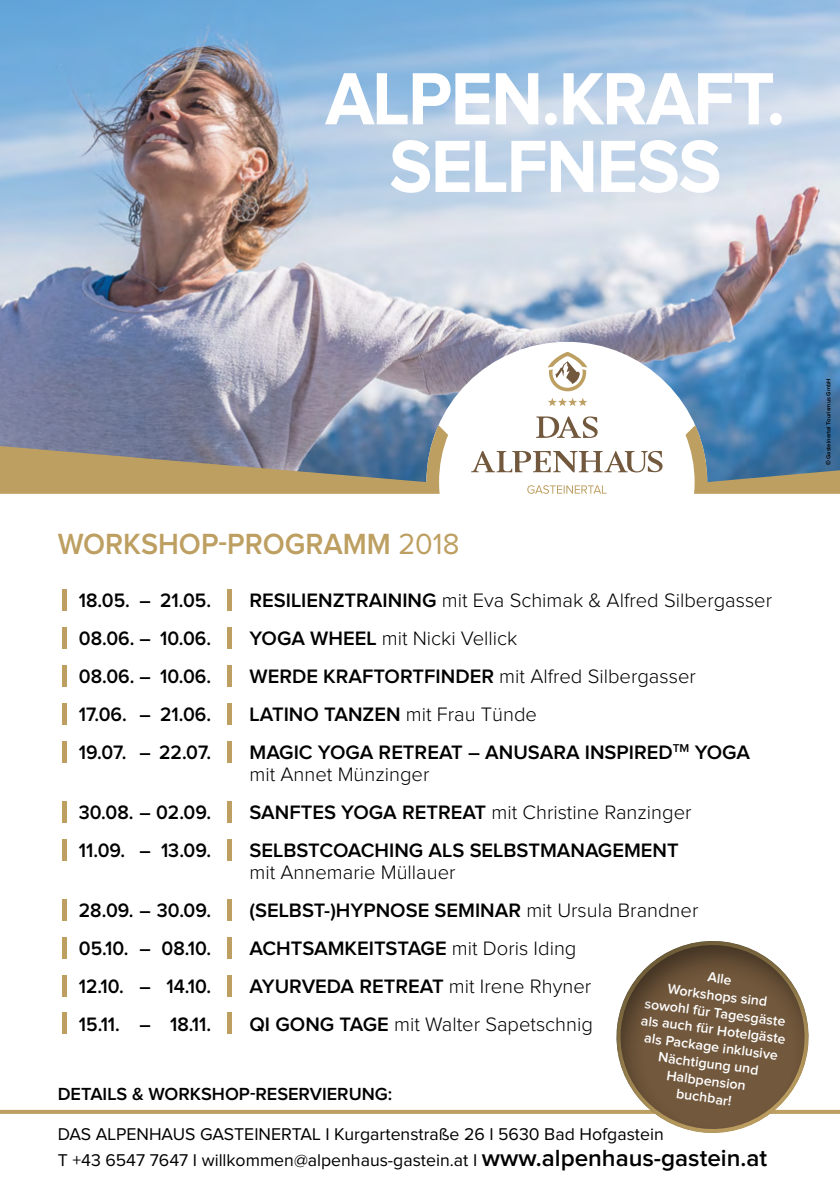
<style>
.page{position:relative;width:840px;height:1191px;background:#fff}
.page>*{position:absolute;margin:0;border:0;box-sizing:border-box;transform-origin:0 0}
.t1{font:600 73.6px/67.6px "Proxima Nova";color:#fff;text-align:center;scale:.95 1}
.t2{font:600 30.2px "Proxima Nova";color:#bd9f61;scale:.95 1}
.t3{font:600 20.2px/38px "Proxima Nova";color:#000;scale:.95 1}
.t4{font:600 18.2px "Proxima Nova";color:#000}
.t5{font:17.6px/25.2px "Proxima Nova";color:#000}
.t6{font:600 14.2px/17.2px "Proxima Nova";color:#fff;text-align:center}
.t7{font:600 6px "Proxima Nova";color:#000}
.s1{font-weight:400}
.s2{font-size:30.2px;color:#bd9f61}
.s3{font-weight:300}
.s4{font-weight:600;font-size:24.2px}
.s5{font-family:"Impact";font-weight:400}
</style>
<div class="page">
<img style="left:0;top:0;width:839px;height:385px">
<div style="left:426px;top:342px;width:280px;height:280px;background:#fff;border-radius:50%"></div>
<svg style="left:323px;top:72px;width:216px;height:54px;background:#b5d0e8"></svg>
<div style="left:544px;top:113px;width:12px;height:12px;border:2px solid #fff;border-radius:50%"></div>
<svg style="left:562px;top:72px;width:211px;height:54px"></svg>
<div style="left:769px;top:113px;width:12px;height:12px;border:2px solid #fff;border-radius:50%"></div>
<svg style="left:389px;top:139px;width:205px;height:55px"></svg>
<svg style="left:600px;top:139px;width:119px;height:55px"></svg>
<svg style="left:0;top:385px;width:839px;height:109px"></svg>
<svg style="left:547px;top:398px;width:40px;height:8px"></svg>
<svg style="left:547px;top:352px;width:40px;height:39px"></svg>
<svg style="left:471px;top:416px;width:191px;height:56px"></svg>
<svg style="left:527px;top:485px;width:79px;height:9px"></svg>
<div style="left:0;top:1109px;width:839px;height:5px;background:#bd9f61"></div>
<svg style="left:596px;top:941px;width:224px;height:192px;fill:#72583c"></svg>
<h1 class="t1" style="left:326px;top:68px;width:483px">ALPEN.KRAFT.<br>SELFNESS</h1>
<h2 class="t2" style="left:58px;top:530px;width:424px">WORKSHOP-PROGRAMM <span class="s1">2018</span></h2>
<p class="t3" style="left:58px;top:582px;width:753px"><span class="s2">|</span> 18.05. – 21.05. <span class="s2">|</span> RESILIENZTRAINING <span class="s3">mit Eva Schimak &amp; Alfred Silbergasser </span><span class="s2">|</span> 08.06. – 10.06. <span class="s2">|</span> YOGA WHEEL <span class="s3">mit Nicki Vellick<br></span><span class="s2">|</span> 08.06. – 10.06. <span class="s2">|</span> WERDE KRAFTORTFINDER <span class="s3">mit Alfred Silbergasser<br></span><span class="s2">|</span> 17.06. – 21.06. <span class="s2">|</span> LATINO TANZEN <span class="s3">mit Frau Tünde<br></span><span class="s2">|</span> 19.07. – 22.07. <span class="s2">|</span> MAGIC YOGA RETREAT – ANUSARA INSPIRED<sup>TM</sup> YOGA</p>
<p class="t3" style="left:58px;top:756px;width:668px;text-indent:192px"><span class="s3">mit Annet Münzinger<br></span><span class="s2">|</span> 30.08. – 02.09. <span class="s2">|</span> SANFTES YOGA RETREAT <span class="s3">mit Christine Ranzinger </span><span class="s2">|</span> 11.09. – 13.09. <span class="s2">|</span> SELBSTCOACHING ALS SELBSTMANAGEMENT</p>
<p class="t3" style="left:58px;top:854px;width:675px;text-indent:192px"><span class="s3">mit Annemarie Müllauer<br></span><span class="s2">|</span> 28.09. – 30.09. <span class="s2">|</span> (SELBST-)HYPNOSE SEMINAR <span class="s3">mit Ursula Brandner </span><span class="s2">|</span> 05.10. – 08.10. <span class="s2">|</span> ACHTSAMKEITSTAGE <span class="s3">mit Doris Iding<br></span><span class="s2">|</span> 12.10. – 14.10. <span class="s2">|</span> AYURVEDA RETREAT <span class="s3">mit Irene Rhyner<br></span><span class="s2">|</span> 15.11. – 18.11. <span class="s2">|</span> QI GONG TAGE <span class="s3">mit Walter Sapetschnig</span></p>
<p class="t6" style="left:648px;top:961px;width:147px;rotate:7deg">Alle<br>Workshops sind sowohl für Tagesgäste als auch für Hotelgäste als Package inklusive<br>Nächtigung und<br>Halbpension<br>buchbar!</p>
<p class="t4" style="left:58px;top:1085px;width:336px">DETAILS &amp; WORKSHOP-RESERVIERUNG:</p>
<p class="t5" style="left:58px;top:1122px;width:710px">DAS ALPENHAUS GASTEINERTAL I Kurgartenstraße 26 I 5630 Bad Hofgastein<br>T +43 6547 7647 I willkommen@alpenhaus-gastein.at I <span class="s4">www.alpenhaus-gastein.at</span></p>
<p class="t7" style="left:825px;top:465px;width:88px;rotate:-90deg"><span class="s5">©</span> Gasteinertal Tourismus GmbH</p>
</div>
